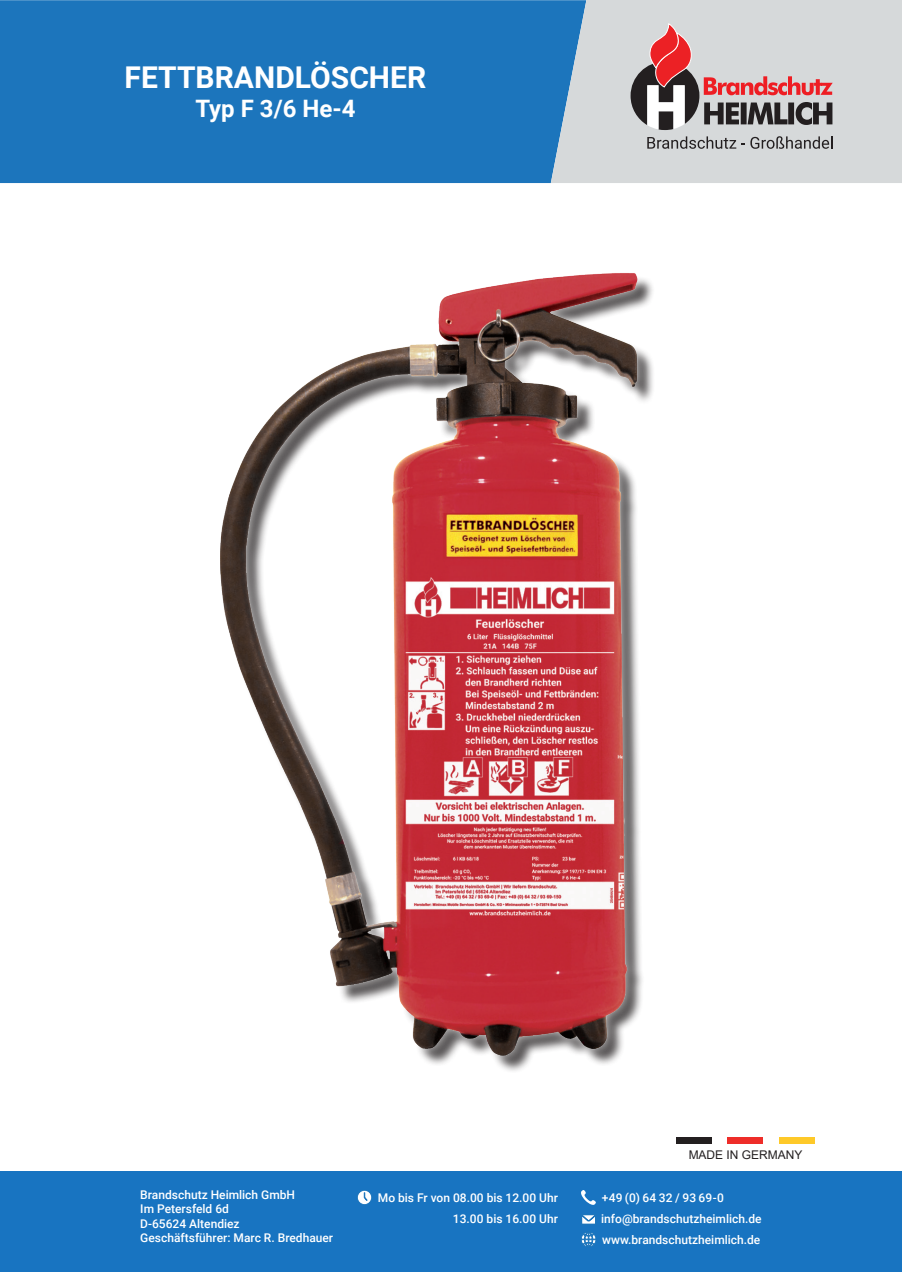
<style>
.page{position:relative;width:902px;height:1272px;background:#fff}
.page>*{position:absolute;margin:0;border:0;box-sizing:border-box;transform-origin:0 0}
.t1{font:700 30px "Roboto";color:#fff}
.t2{font:700 24px "Roboto";color:#fff}
.t3{font:500 12px "Roboto";color:#fff}
.t4{font:12px "Arial";color:#231f20}
</style>
<div class="page">
<img style="left:220px;top:273px;width:433px;height:798px">
<div style="left:0;top:0;width:551px;height:183px;background:#1c75bc"></div>
<svg style="left:551px;top:0;width:350px;height:183px;fill:#d6d9da"></svg>
<svg style="left:647px;top:136px;width:185px;height:13px"></svg>
<svg style="left:630px;top:3px;width:202px;height:127px"></svg>
<div style="left:0;top:1171px;width:901px;height:100px;background:#1874c1"></div>
<svg style="left:357px;top:1190px;width:15px;height:15px"></svg>
<svg style="left:581px;top:1190px;width:15px;height:14px"></svg>
<svg style="left:582px;top:1215px;width:13px;height:9px"></svg>
<svg style="left:581px;top:1232px;width:15px;height:15px"></svg>
<div style="left:676px;top:1136px;width:36px;height:7px;background:#231f20"></div>
<div style="left:727px;top:1136px;width:36px;height:7px;background:#ee2d29"></div>
<div style="left:778px;top:1136px;width:36px;height:7px;background:#fec929"></div>
<p class="t1" style="left:125px;top:57px;width:303px">FETTBRANDLÖSCHER</p>
<p class="t2" style="left:195px;top:92px;width:162px">Typ F 3/6 He-4</p>
<p class="t3" style="left:140px;top:1186px;width:156px">Brandschutz Heimlich GmbH</p>
<p class="t3" style="left:140px;top:1200px;width:90px">Im Petersfeld 6d</p>
<p class="t3" style="left:140px;top:1215px;width:101px">D-65624 Altendiez</p>
<p class="t3" style="left:140px;top:1229px;width:194px">Geschäftsführer: Marc R. Bredhauer</p>
<p class="t3" style="left:378px;top:1189px;width:181px">Mo bis Fr von 08.00 bis 12.00 Uhr</p>
<p class="t3" style="left:453px;top:1210px;width:106px">13.00 bis 16.00 Uhr</p>
<p class="t4" style="left:688px;top:1146px;width:115px">MADE IN GERMANY</p>
<p class="t3" style="left:601px;top:1189px;width:124px">+49 (0) 64 32 / 93 69-0</p>
<p class="t3" style="left:601px;top:1210px;width:162px">info@brandschutzheimlich.de</p>
<p class="t3" style="left:602px;top:1231px;width:160px">www.brandschutzheimlich.de</p>
</div>
